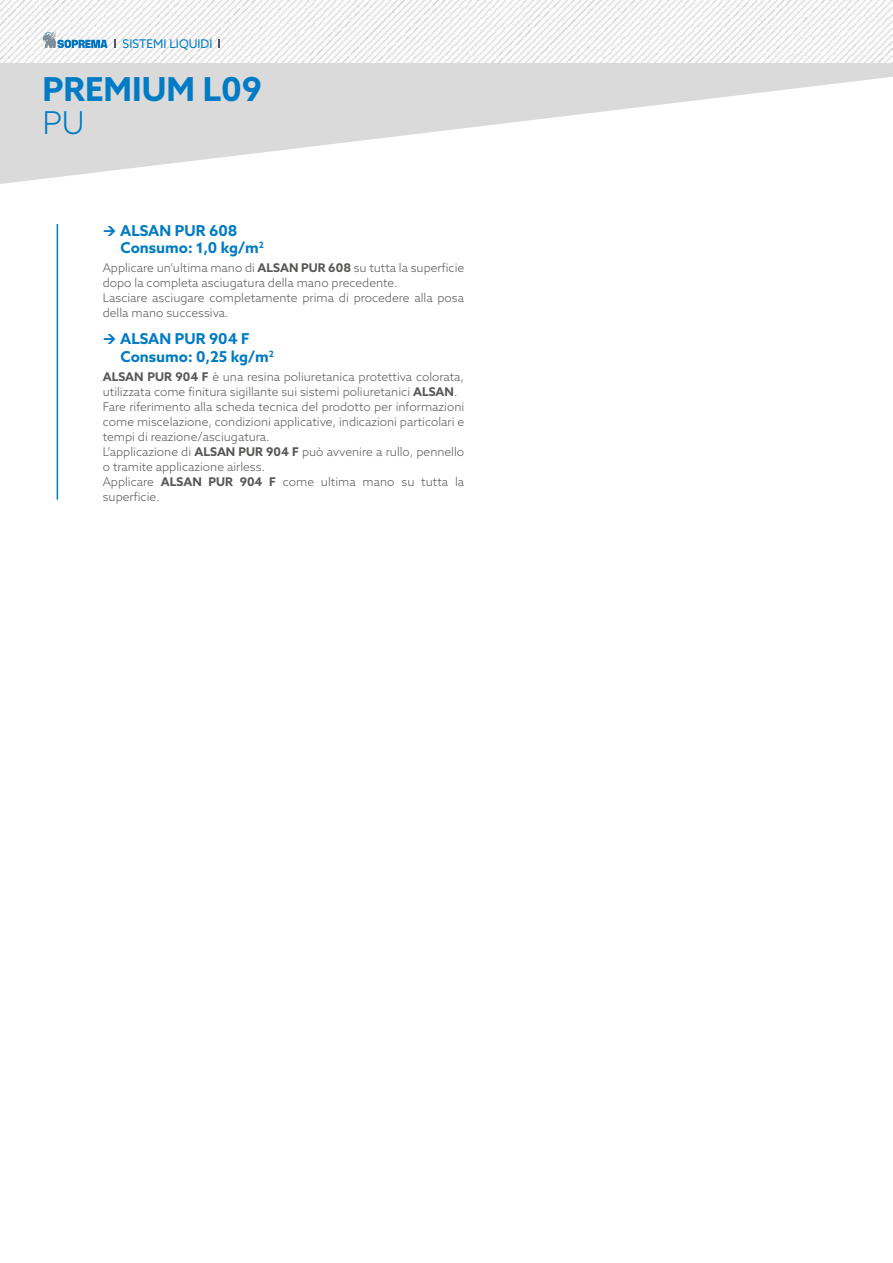
<style>
.page{position:relative;width:893px;height:1263px;background:#fff}
.page>*{position:absolute;margin:0;border:0;box-sizing:border-box;transform-origin:0 0}
.t1{font:700 33px "Azo Sans";color:#007bc4}
.t2{font:300 31.5px "Azo Sans";color:#007bc4}
.t3{font:700 15px/17.5px "Azo Sans";color:#007bc4}
.t4{font:300 12px/15px "Azo Sans";color:#575756}
.t5{font:12px "Azo Sans";color:#007bc4}
.s1{font-weight:700}
</style>
<div class="page">
<hr style="left:57px;top:224px;width:1px;height:276px;background:#007bc4">
<svg style="left:0;top:63px;width:893px;height:121px;fill:#dadada"></svg>
<img style="left:0;top:0;width:893px;height:63px">
<svg style="left:43px;top:32px;width:64px;height:16px"></svg>
<p class="t5" style="left:123px;top:36px;width:91px">SISTEMI LIQUIDI</p>
<h1 class="t1" style="left:42px;top:68px;width:221px">PREMIUM L09</h1>
<h2 class="t2" style="left:42px;top:103px;width:44px">PU</h2>
<p class="t3" style="left:120px;top:221px;width:145px">ALSAN PUR 608<br>Consumo: 1,0 kg/m<sup>2</sup></p>
<p class="t4" style="left:103px;top:260px;width:363px">Applicare un’ultima mano di <span class="s1">ALSAN PUR 608</span> su tutta la superficie dopo la completa asciugatura della mano precedente.<br>Lasciare asciugare completamente prima di procedere alla posa della mano successiva.</p>
<p class="t3" style="left:120px;top:330px;width:155px">ALSAN PUR 904 F<br>Consumo: 0,25 kg/m<sup>2</sup></p>
<p class="t4" style="left:103px;top:369px;width:363px"><span class="s1">ALSAN PUR 904 F</span> è una resina poliuretanica protettiva colorata, utilizzata come finitura sigillante sui sistemi poliuretanici <span class="s1">ALSAN</span>.<br>Fare riferimento alla scheda tecnica del prodotto per informazioni come miscelazione, condizioni applicative, indicazioni particolari e tempi di reazione/asciugatura.<br>L’applicazione di <span class="s1">ALSAN PUR 904 F</span> può avvenire a rullo, pennello o tramite applicazione airless.<br>Applicare <span class="s1">ALSAN PUR 904 F</span> come ultima mano su tutta la superficie.</p>
</div>
